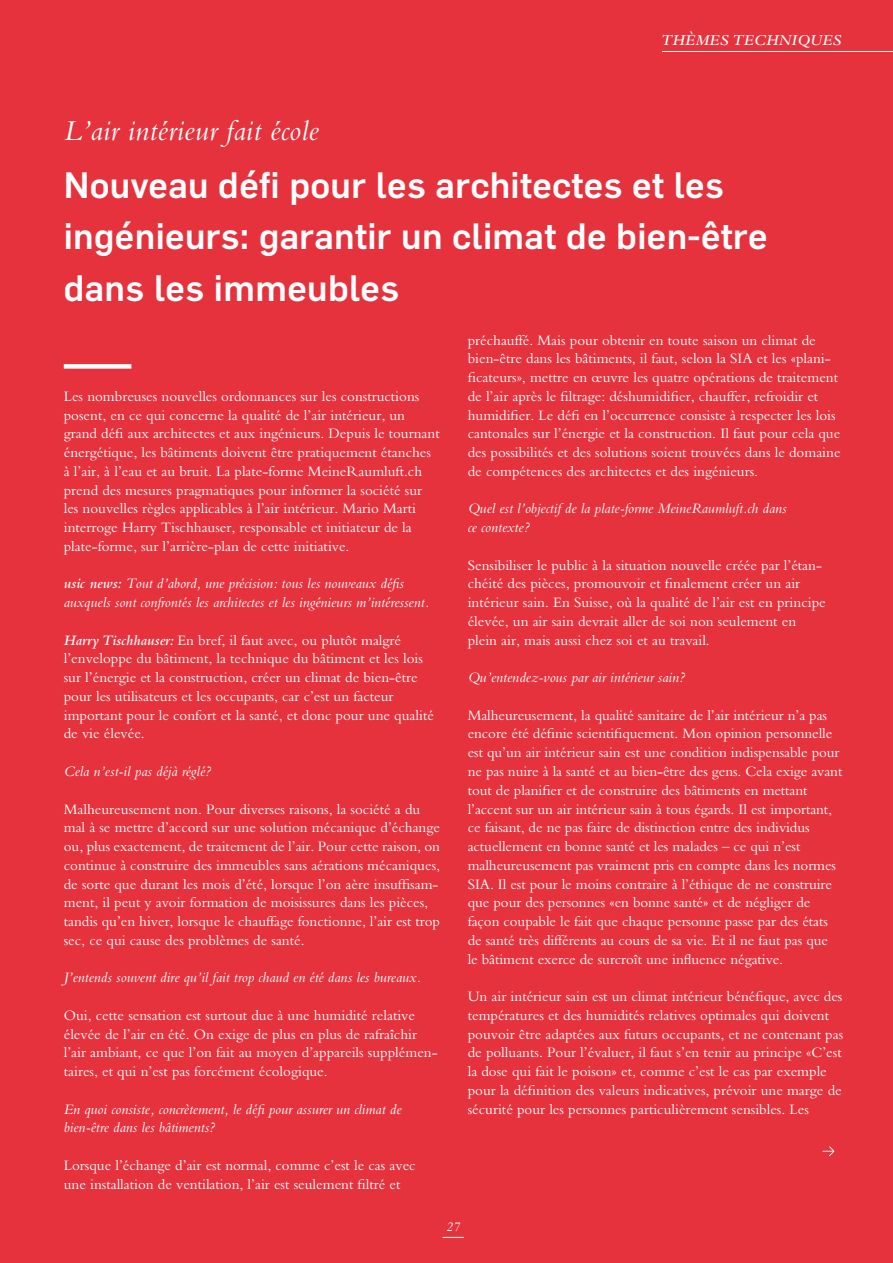
<style>
.page{position:relative;width:893px;height:1263px;background:#e5323d}
.page>*{position:absolute;margin:0;border:0;box-sizing:border-box;transform-origin:0 0}
.t1{font:500 36px/51px "Flama";letter-spacing:.01em;color:#fff}
.t2{font:italic 30px "M Bembo";letter-spacing:.01em;color:#fff}
.t3{font:italic 600 15.75px "Bembo Std";letter-spacing:.025em;color:#fff}
.t4{font:15px/18.8px "M Bembo";color:#fff}
.t5{font:italic 15px/18.8px "M Bembo";color:#fff}
.t6{font:italic 13.5px "M Bembo";color:#fff}
.s1{font-family:"Bembo Std";font-weight:600}
.s2{font-family:"Bembo Std";font-weight:600;font-style:italic}
</style>
<div class="page">
<div style="left:64px;top:364px;width:67px;height:5px;background:#fff"></div>
<hr style="left:662px;top:51px;width:231px;height:1px;background:#fff">
<svg style="left:443px;top:1237px;width:21px;height:1px"></svg>
<svg style="left:822px;top:1146px;width:13px;height:10px"></svg>
<p class="t3" style="left:661px;top:31px;width:182px">THÈMES TECHNIQUES</p>
<h2 class="t2" style="left:64px;top:115px;width:257px">L’air intérieur fait école</h2>
<h1 class="t1" style="left:64px;top:157px;width:705px">Nouveau défi pour les architectes et les ingénieurs: garantir un climat de bien-être dans les immeubles</h1>
<p class="t4" style="left:64px;top:387px;width:377px">Les nombreuses nouvelles ordonnances sur les constructions posent, en ce qui concerne la qualité de l’air intérieur, un grand défi aux architectes et aux ingénieurs. Depuis le tournant énergétique, les bâtiments doivent être pratiquement étanches à l’air, à l’eau et au bruit. La plate-forme MeineRaumluft.ch prend des mesures pragmatiques pour informer la société sur les nouvelles règles applicables à l’air intérieur. Mario Marti interroge Harry Tischhauser, responsable et initiateur de la plate-forme, sur l’arrière-plan de cette initiative.</p>
<p class="t5" style="left:64px;top:574px;width:367px"><span class="s1">usic news:</span> Tout d’abord, une précision: tous les nouveaux défis auxquels sont confrontés les architectes et les ingénieurs m’intéressent.</p>
<p class="t4" style="left:64px;top:631px;width:372px"><span class="s2">Harry Tischhauser:</span> En bref, il faut avec, ou plutôt malgré l’enveloppe du bâtiment, la technique du bâtiment et les lois sur l’énergie et la construction, créer un climat de bien-être pour les utilisateurs et les occupants, car c’est un facteur important pour le confort et la santé, et donc pour une qualité de vie élevée.</p>
<p class="t5" style="left:64px;top:762px;width:149px">Cela n’est-il pas déjà réglé?</p>
<p class="t4" style="left:64px;top:799px;width:378px">Malheureusement non. Pour diverses raisons, la société a du mal à se mettre d’accord sur une solution mécanique d’échange ou, plus exactement, de traitement de l’air. Pour cette raison, on continue à construire des immeubles sans aérations mécaniques, de sorte que durant les mois d’été, lorsque l’on aère insuffisam&shy;ment, il peut y avoir formation de moisissures dans les pièces, tandis qu’en hiver, lorsque le chauffage fonctionne, l’air est trop sec, ce qui cause des problèmes de santé.</p>
<p class="t5" style="left:64px;top:968px;width:359px">J’entends souvent dire qu’il fait trop chaud en été dans les bureaux.</p>
<p class="t4" style="left:64px;top:1006px;width:375px">Oui, cette sensation est surtout due à une humidité relative élevée de l’air en été. On exige de plus en plus de rafraîchir l’air ambiant, ce que l’on fait au moyen d’appareils supplémen&shy;taires, et qui n’est pas forcément écologique.</p>
<p class="t5" style="left:64px;top:1099px;width:339px">En quoi consiste, concrètement, le défi pour assurer un climat de bien-être dans les bâtiments?</p>
<p class="t4" style="left:64px;top:1156px;width:353px">Lorsque l’échange d’air est normal, comme c’est le cas avec une installation de ventilation, l’air est seulement filtré et</p>
<p class="t4" style="left:468px;top:331px;width:374px">préchauffé. Mais pour obtenir en toute saison un climat de bien-être dans les bâtiments, il faut, selon la SIA et les «plani&shy;ficateurs», mettre en œuvre les quatre opérations de traitement de l’air après le filtrage: déshumidifier, chauffer, refroidir et humidifier. Le défi en l’occurrence consiste à respecter les lois cantonales sur l’énergie et la construction. Il faut pour cela que des possibilités et des solutions soient trouvées dans le domaine de compétences des architectes et des ingénieurs.</p>
<p class="t5" style="left:468px;top:499px;width:320px">Quel est l’objectif de la plate-forme MeineRaumluft.ch dans ce contexte?</p>
<p class="t4" style="left:468px;top:556px;width:359px">Sensibiliser le public à la situation nouvelle créée par l’étan&shy;chéité des pièces, promouvoir et finalement créer un air intérieur sain. En Suisse, où la qualité de l’air est en principe élevée, un air sain devrait aller de soi non seulement en plein air, mais aussi chez soi et au travail.</p>
<p class="t5" style="left:468px;top:668px;width:219px">Qu’entendez-vous par air intérieur sain?</p>
<p class="t4" style="left:468px;top:706px;width:376px">Malheureusement, la qualité sanitaire de l’air intérieur n’a pas encore été définie scientifiquement. Mon opinion personnelle est qu’un air intérieur sain est une condition indispensable pour ne pas nuire à la santé et au bien-être des gens. Cela exige avant tout de planifier et de construire des bâtiments en mettant l’accent sur un air intérieur sain à tous égards. Il est important, ce faisant, de ne pas faire de distinction entre des individus actuellement en bonne santé et les malades – ce qui n’est malheureusement pas vraiment pris en compte dans les normes SIA. Il est pour le moins contraire à l’éthique de ne construire que pour des personnes «en bonne santé» et de négliger de façon coupable le fait que chaque personne passe par des états de santé très différents au cours de sa vie. Et il ne faut pas que<br>le bâtiment exerce de surcroît une influence négative.</p>
<p class="t4" style="left:468px;top:987px;width:377px">Un air intérieur sain est un climat intérieur bénéfique, avec des températures et des humidités relatives optimales qui doivent pouvoir être adaptées aux futurs occupants, et ne contenant pas de polluants. Pour l’évaluer, il faut s’en tenir au principe «C’est la dose qui fait le poison» et, comme c’est le cas par exemple pour la définition des valeurs indicatives, prévoir une marge de sécurité pour les personnes particulièrement sensibles. Les</p>
<p class="t6" style="left:446px;top:1219px;width:15px">27</p>
</div>
